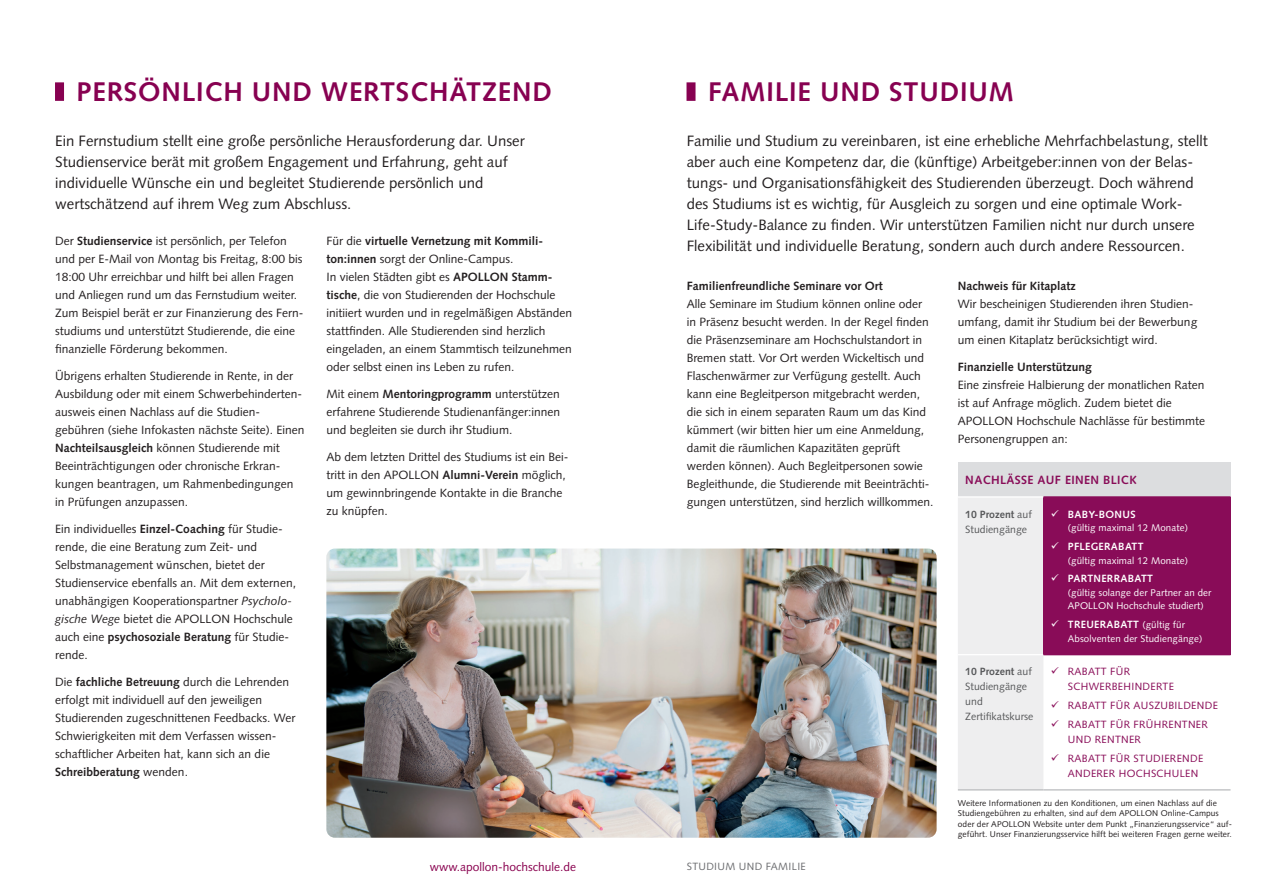
<style>
.page{position:relative;width:1263px;height:893px;background:#fff}
.page>*{position:absolute;margin:0;border:0;box-sizing:border-box;transform-origin:0 0}
.t1{font:700 27px "Syntax LT Std";letter-spacing:.03em;color:#870151}
.t2{font:15px/21px "Syntax LT Std";color:#231f20}
.t3{font:12px/18px "Syntax LT Std";color:#231f20}
.t4{font:700 12px "Syntax LT Std";color:#231f20}
.t5{font:12px "Syntax LT Std";color:#89014f}
.t6{font:700 12px "Syntax LT Std";letter-spacing:.03em;color:#890c58}
.t7{font:10.5px/15px "Syntax LT Std";letter-spacing:.03em;color:#890c58}
.t8{font:10.5px/15px "Syntax LT Std";color:#57585a}
.t9{font:700 10.5px "Syntax LT Std";letter-spacing:.03em;color:#fff}
.t10{font:10.5px "Syntax LT Std";letter-spacing:.03em;color:#6c6d70}
.t11{font:9.75px/13.5px "Syntax LT Std";letter-spacing:.01em;color:#fff}
.t12{font:8.4px/10.5px "Syntax LT Std";letter-spacing:.01em;color:#231f20}
.s1{font-weight:700}
.s2{font-style:italic}
.s3{font-weight:400;font-size:9.75px}
</style>
<div class="page">
<img style="left:326px;top:549px;width:610px;height:289px">
<div style="left:686px;top:82px;width:9px;height:19px;background:#870151"></div>
<div style="left:55px;top:82px;width:9px;height:19px;background:#870151"></div>
<div style="left:958px;top:462px;width:272px;height:35px;background:#dcdddf"></div>
<div style="left:958px;top:498px;width:85px;height:291px;background:#eeeeef"></div>
<div style="left:1043px;top:497px;width:187px;height:158px;background:#890c58"></div>
<hr style="left:958px;top:789px;width:85px;height:1px;background:#bcbdc0">
<hr style="left:1043px;top:789px;width:187px;height:1px;background:#bcbdc0">
<hr style="left:958px;top:654px;width:85px;height:1px;background:#fff">
<hr style="left:958px;top:496px;width:85px;height:2px;background:#fff">
<hr style="left:1043px;top:496px;width:187px;height:2px;background:#890c58">
<h1 class="t1" style="left:77px;top:76px;width:477px">PERSÖNLICH UND WERTSCHÄTZEND</h1>
<p class="t2" style="left:55px;top:130px;width:471px">Ein Fernstudium stellt eine große persönliche Herausforderung dar. Unser Studienservice berät mit großem Engagement und Erfahrung, geht auf individuelle Wünsche ein und begleitet Studierende persönlich und wertschätzend auf ihrem Weg zum Abschluss.</p>
<p class="t3" style="left:55px;top:232px;width:250px">Der <span class="s1">Studienservice</span> ist persönlich, per Telefon und per E-Mail von Montag bis Freitag, 8:00 bis 18:00 Uhr erreichbar und hilft bei allen Fragen und Anliegen rund um das Fernstudium weiter.<br>Zum Beispiel berät er zur Finanzierung des Fern&shy;studiums und unterstützt Studierende, die eine finanzielle Förderung bekommen.</p>
<p class="t3" style="left:55px;top:367px;width:251px">Übrigens erhalten Studierende in Rente, in der Ausbildung oder mit einem Schwerbehinderten&shy;ausweis einen Nachlass auf die Studien&shy;gebühren (siehe Infokasten nächste Seite). Einen <span class="s1">Nachteilsausgleich</span> können Studierende mit Beeinträchtigungen oder chronische Erkran&shy;kungen beantragen, um Rahmenbedingungen in Prüfungen anzupassen.</p>
<p class="t3" style="left:55px;top:520px;width:242px">Ein individuelles <span class="s1">Einzel-Coaching</span> für Studie&shy;rende, die eine Beratung zum Zeit- und Selbstmanagement wünschen, bietet der Studienservice ebenfalls an. Mit dem externen, unabhängigen Kooperationspartner <span class="s2">Psycholo&shy;gische Wege</span> bietet die APOLLON Hochschule auch eine <span class="s1">psychosoziale Beratung</span> für Studie&shy;rende.</p>
<p class="t3" style="left:55px;top:673px;width:242px">Die <span class="s1">fachliche Betreuung</span> durch die Lehrenden erfolgt mit individuell auf den jeweiligen Studierenden zugeschnittenen Feedbacks. Wer Schwierigkeiten mit dem Verfassen wissen&shy;schaftlicher Arbeiten hat, kann sich an die <span class="s1">Schreibberatung</span> wenden.</p>
<p class="t3" style="left:326px;top:232px;width:247px">Für die <span class="s1">virtuelle Vernetzung mit Kommili&shy;ton:innen</span> sorgt der Online-Campus.<br>In vielen Städten gibt es <span class="s1">APOLLON Stamm&shy;tische</span>, die von Studierenden der Hochschule initiiert wurden und in regelmäßigen Abständen stattfinden. Alle Studierenden sind herzlich eingeladen, an einem Stammtisch teilzunehmen oder selbst einen ins Leben zu rufen.</p>
<p class="t3" style="left:326px;top:385px;width:235px;text-align:justify">Mit einem <span class="s1">Mentoringprogramm</span> unterstützen erfahrene Studierende Studienanfänger:innen und begleiten sie durch ihr Studium.</p>
<p class="t3" style="left:326px;top:448px;width:244px">Ab dem letzten Drittel des Studiums ist ein Bei&shy;tritt in den APOLLON <span class="s1">Alumni-Verein</span> möglich, um gewinnbringende Kontakte in die Branche zu knüpfen.</p>
<h1 class="t1" style="left:708px;top:76px;width:308px">FAMILIE UND STUDIUM</h1>
<p class="t2" style="left:687px;top:130px;width:522px">Familie und Studium zu vereinbaren, ist eine erhebliche Mehrfachbelastung, stellt aber auch eine Kompetenz dar, die (künftige) Arbeitgeber:innen von der Belas&shy;tungs- und Organisationsfähigkeit des Studierenden überzeugt. Doch während des Studiums ist es wichtig, für Ausgleich zu sorgen und eine optimale Work-Life-Study-Balance zu finden. Wir unterstützen Familien nicht nur durch unsere Flexibilität und individuelle Beratung, sondern auch durch andere Ressourcen.</p>
<p class="t4" style="left:687px;top:279px;width:198px">Familienfreundliche Seminare vor Ort</p>
<p class="t3" style="left:687px;top:295px;width:248px">Alle Seminare im Studium können online oder in Präsenz besucht werden. In der Regel finden die Präsenzseminare am Hochschulstandort in Bremen statt. Vor Ort werden Wickeltisch und Flaschenwärmer zur Verfügung gestellt. Auch kann eine Begleitperson mitgebracht werden, die sich in einem separaten Raum um das Kind kümmert (wir bitten hier um eine Anmeldung, damit die räumlichen Kapazitäten geprüft werden können). Auch Begleitpersonen sowie Begleithunde, die Studierende mit Beeinträchti&shy;gungen unterstützen, sind herzlich willkommen.</p>
<p class="t4" style="left:958px;top:279px;width:119px">Nachweis für Kitaplatz</p>
<p class="t3" style="left:958px;top:295px;width:241px">Wir bescheinigen Studierenden ihren Studien&shy;umfang, damit ihr Studium bei der Bewerbung um einen Kitaplatz berücksichtigt wird.</p>
<p class="t4" style="left:958px;top:360px;width:136px">Finanzielle Unterstützung</p>
<p class="t3" style="left:958px;top:376px;width:249px">Eine zinsfreie Halbierung der monatlichen Raten ist auf Anfrage möglich. Zudem bietet die APOLLON Hochschule Nachlässe für bestimmte Personengruppen an:</p>
<p class="t6" style="left:965px;top:473px;width:173px">NACHLÄSSE AUF EINEN BLICK</p>
<p class="t8" style="left:965px;top:506px;width:68px"><span class="s1">10 Prozent</span> auf<br>Studiengänge</p>
<p class="t9" style="left:1051px;top:508px;width:86px">✓ BABY-BONUS</p>
<p class="t11" style="left:1068px;top:521px;width:122px">(gültig maximal 12 Monate)</p>
<p class="t9" style="left:1051px;top:540px;width:94px">✓ PFLEGERABATT</p>
<p class="t11" style="left:1068px;top:553px;width:122px">(gültig maximal 12 Monate)</p>
<p class="t9" style="left:1051px;top:573px;width:104px">✓ PARTNERRABATT</p>
<p class="t11" style="left:1068px;top:586px;width:145px">(gültig solange der Partner an der<br>APOLLON Hochschule studiert)</p>
<p class="t9" style="left:1051px;top:619px;width:136px">✓ TREUERABATT <span class="s3">(gültig für</span></p>
<p class="t11" style="left:1068px;top:632px;width:136px">Absolventen der Studiengänge)</p>
<p class="t8" style="left:965px;top:664px;width:70px"><span class="s1">10 Prozent</span> auf<br>Studiengänge und<br>Zertifikatskurse</p>
<p class="t7" style="left:1068px;top:664px;width:108px;text-indent:-17px">✓ RABATT FÜR<br>SCHWERBEHINDERTE</p>
<p class="t7" style="left:1051px;top:698px;width:169px">✓ RABATT FÜR AUSZUBILDENDE</p>
<p class="t7" style="left:1068px;top:717px;width:142px;text-indent:-17px">✓ RABATT FÜR FRÜHRENTNER<br>UND RENTNER</p>
<p class="t7" style="left:1068px;top:751px;width:137px;text-indent:-17px">✓ RABATT FÜR STUDIERENDE<br>ANDERER HOCHSCHULEN</p>
<p class="t12" style="left:958px;top:798px;width:276px">Weitere Informationen zu den Konditionen, um einen Nachlass auf die Studiengebühren zu erhalten, sind auf dem APOLLON Online-Campus oder der APOLLON Website unter dem Punkt „Finanzierungsservice“ auf&shy;geführt. Unser Finanzierungsservice hilft bei weiteren Fragen gerne weiter.</p>
<p class="t5" style="left:430px;top:860px;width:148px">www.apollon-hochschule.de</p>
<p class="t10" style="left:687px;top:860px;width:121px">STUDIUM UND FAMILIE</p>
</div>
